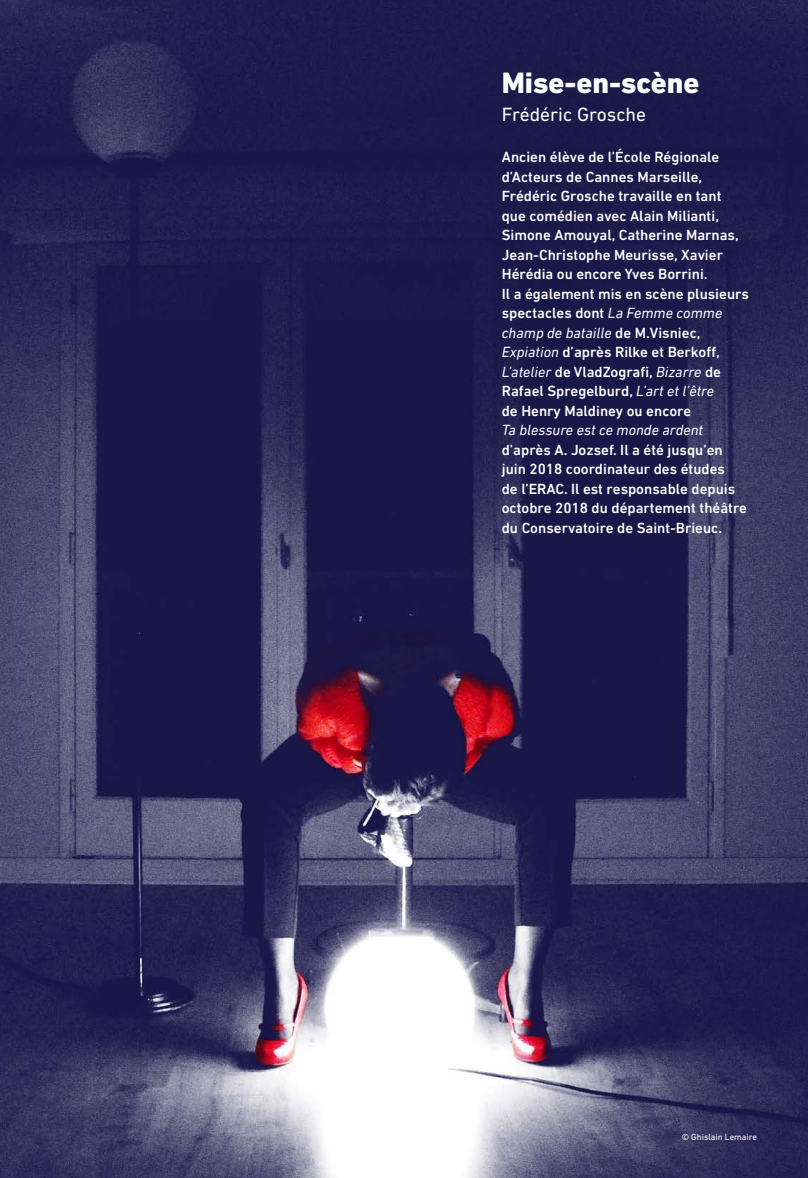
<style>
.page{position:relative;width:808px;height:1178px;background:#fff}
.page>*{position:absolute;margin:0;border:0;box-sizing:border-box;transform-origin:0 0}
.t1{font:800 30px "DIN Next LT Pro";color:#fff}
.t2{font:19.5px "DIN Next LT Pro";color:#fff}
.t3{font:500 15px/19.5px "DIN Next LT Pro";color:#fff}
.t4{font:italic 15px "DIN Next LT Pro";color:#fff}
.t5{font:9px "DIN Next LT Pro";color:#fff}
.s1{font-weight:400;font-style:italic}
</style>
<div class="page">
<img style="left:0;top:0;width:808px;height:1178px">
<h1 class="t1" style="left:502px;top:65px;width:199px">Mise-en-scène</h1>
<h2 class="t2" style="left:502px;top:103px;width:146px">Frédéric Grosche</h2>
<p class="t3" style="left:502px;top:147px;width:249px">Ancien élève de l’École Régionale d’Acteurs de Cannes Marseille, Frédéric Grosche travaille en tant que comédien avec Alain Milianti, Simone Amouyal, Catherine Marnas, Jean-Christophe Meurisse, Xavier Hérédia ou encore Yves Borrini.<br>Il a également mis en scène plusieurs spectacles dont <span class="s1">La Femme comme champ de bataille</span> de M.Visniec, <span class="s1">Expiation</span> d’après Rilke et Berkoff, <span class="s1">L’atelier</span> de VladZografi, <span class="s1">Bizarre</span> de Rafael Spregelburd, <span class="s1">L’art et l’être<br></span>de Henry Maldiney ou encore</p>
<p class="t4" style="left:502px;top:421px;width:203px">Ta blessure est ce monde ardent</p>
<p class="t3" style="left:502px;top:440px;width:247px">d’après A. Jozsef. Il a été jusqu’en juin 2018 coordinateur des études<br>de l’ERAC. Il est responsable depuis octobre 2018 du département théâtre du Conservatoire de Saint-Brieuc.</p>
<p class="t5" style="left:682px;top:1131px;width:77px">© Ghislain Lemaire</p>
</div>
